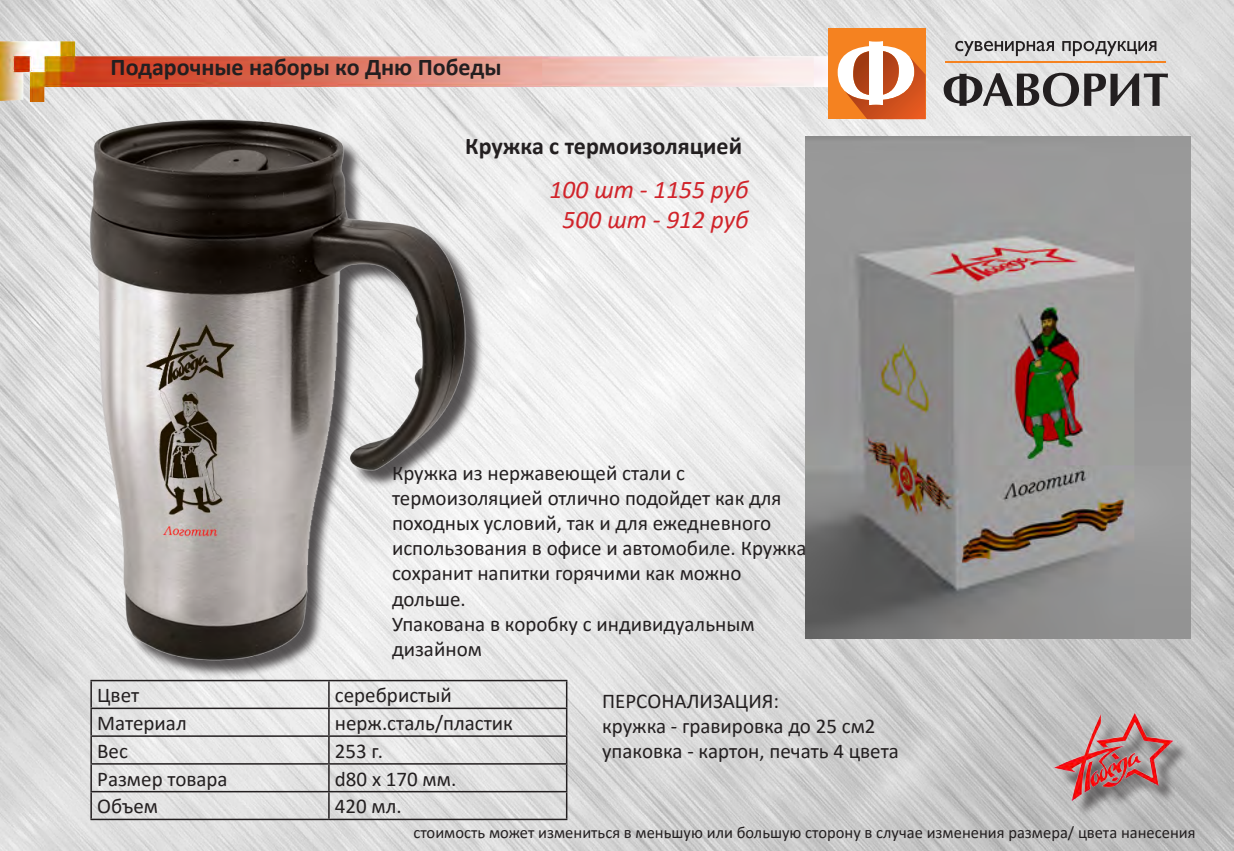
<style>
.page{position:relative;width:1234px;height:851px;background:#fff}
.page>*{position:absolute;margin:0;border:0;box-sizing:border-box;transform-origin:0 0}
.t1{font:italic 25.5px "Calibri";color:#d1232a}
.t2{font:700 24px "Calibri";color:#231f20}
.t3{font:21px/25.2px "Calibri";color:#231f20}
.t4{font:16.5px "Calibri";color:#231f20}
</style>
<div class="page">
<img style="left:0;top:0;width:1233px;height:850px">
<img style="left:0;top:38px;width:1080px;height:64px">
<svg style="left:955px;top:41px;width:201px;height:15px;background:#a4a3a4"></svg>
<svg style="left:943px;top:73px;width:224px;height:34px;background:#929191"></svg>
<hr style="left:945px;top:61px;width:220px;height:2px;background:#f58220">
<div style="left:827px;top:28px;width:98px;height:91px;background:#f58220"></div>
<svg style="left:837px;top:41px;width:88px;height:78px"></svg>
<div style="left:1057px;top:716px;width:132px;height:102px;background:#231f20;opacity:.75"></div>
<img style="left:1046px;top:698px;width:138px;height:127px">
<img style="left:804px;top:136px;width:386px;height:502px">
<img style="left:57px;top:102px;width:423px;height:581px">
<hr style="left:90px;top:679px;width:239px;height:2px;background:#231f20">
<hr style="left:90px;top:681px;width:2px;height:26px;background:#231f20">
<hr style="left:329px;top:679px;width:238px;height:2px;background:#231f20">
<hr style="left:90px;top:707px;width:239px;height:2px;background:#231f20">
<hr style="left:90px;top:709px;width:2px;height:26px;background:#231f20">
<hr style="left:329px;top:707px;width:238px;height:2px;background:#231f20">
<hr style="left:90px;top:735px;width:239px;height:1px;background:#231f20">
<hr style="left:90px;top:736px;width:2px;height:27px;background:#231f20">
<hr style="left:329px;top:735px;width:238px;height:1px;background:#231f20">
<hr style="left:90px;top:763px;width:239px;height:1px;background:#231f20">
<hr style="left:90px;top:764px;width:2px;height:26px;background:#231f20">
<hr style="left:329px;top:763px;width:238px;height:1px;background:#231f20">
<hr style="left:90px;top:790px;width:239px;height:2px;background:#231f20">
<hr style="left:90px;top:792px;width:2px;height:26px;background:#231f20">
<hr style="left:329px;top:790px;width:238px;height:2px;background:#231f20">
<svg style="left:328px;top:681px;width:1px;height:137px"></svg>
<svg style="left:566px;top:681px;width:1px;height:137px"></svg>
<hr style="left:90px;top:818px;width:239px;height:2px;background:#231f20">
<hr style="left:329px;top:818px;width:238px;height:2px;background:#231f20">
<p class="t2" style="left:111px;top:50px;width:392px">Подарочные наборы ко Дню Победы</p>
<p class="t2" style="left:465px;top:129px;width:278px">Кружка с термоизоляцией</p>
<p class="t1" style="left:549px;top:172px;width:201px">100 шт - 1155 руб</p>
<p class="t1" style="left:562px;top:202px;width:188px">500 шт - 912 руб</p>
<p class="t3" style="left:392px;top:459px;width:416px">Кружка из нержавеющей стали с термоизоляцией отлично подойдет как для походных условий, так и для ежедневного использования в офисе и автомобиле. Кружка сохранит напитки горячими как можно дольше.</p>
<p class="t3" style="left:392px;top:610px;width:364px">Упакована в коробку с индивидуальным дизайном</p>
<p class="t3" style="left:97px;top:682px;width:43px">Цвет</p>
<p class="t3" style="left:335px;top:682px;width:118px">серебристый</p>
<p class="t3" style="left:97px;top:709px;width:91px">Материал</p>
<p class="t3" style="left:335px;top:709px;width:179px">нерж.сталь/пластик</p>
<p class="t3" style="left:97px;top:737px;width:32px">Вес</p>
<p class="t3" style="left:335px;top:737px;width:50px">253 г.</p>
<p class="t3" style="left:97px;top:765px;width:132px">Размер товара</p>
<p class="t3" style="left:335px;top:765px;width:123px">d80 х 170 мм.</p>
<p class="t3" style="left:97px;top:793px;width:62px">Объем</p>
<p class="t3" style="left:335px;top:793px;width:68px">420 мл.</p>
<p class="t3" style="left:602px;top:687px;width:178px">ПЕРСОНАЛИЗАЦИЯ:</p>
<p class="t3" style="left:602px;top:712px;width:275px">кружка - гравировка до 25 см2</p>
<p class="t3" style="left:602px;top:738px;width:298px">упаковка - картон, печать 4 цвета</p>
<p class="t4" style="left:413px;top:820px;width:783px">стоимость может измениться в меньшую или большую сторону в случае изменения размера/ цвета нанесения</p>
</div>
